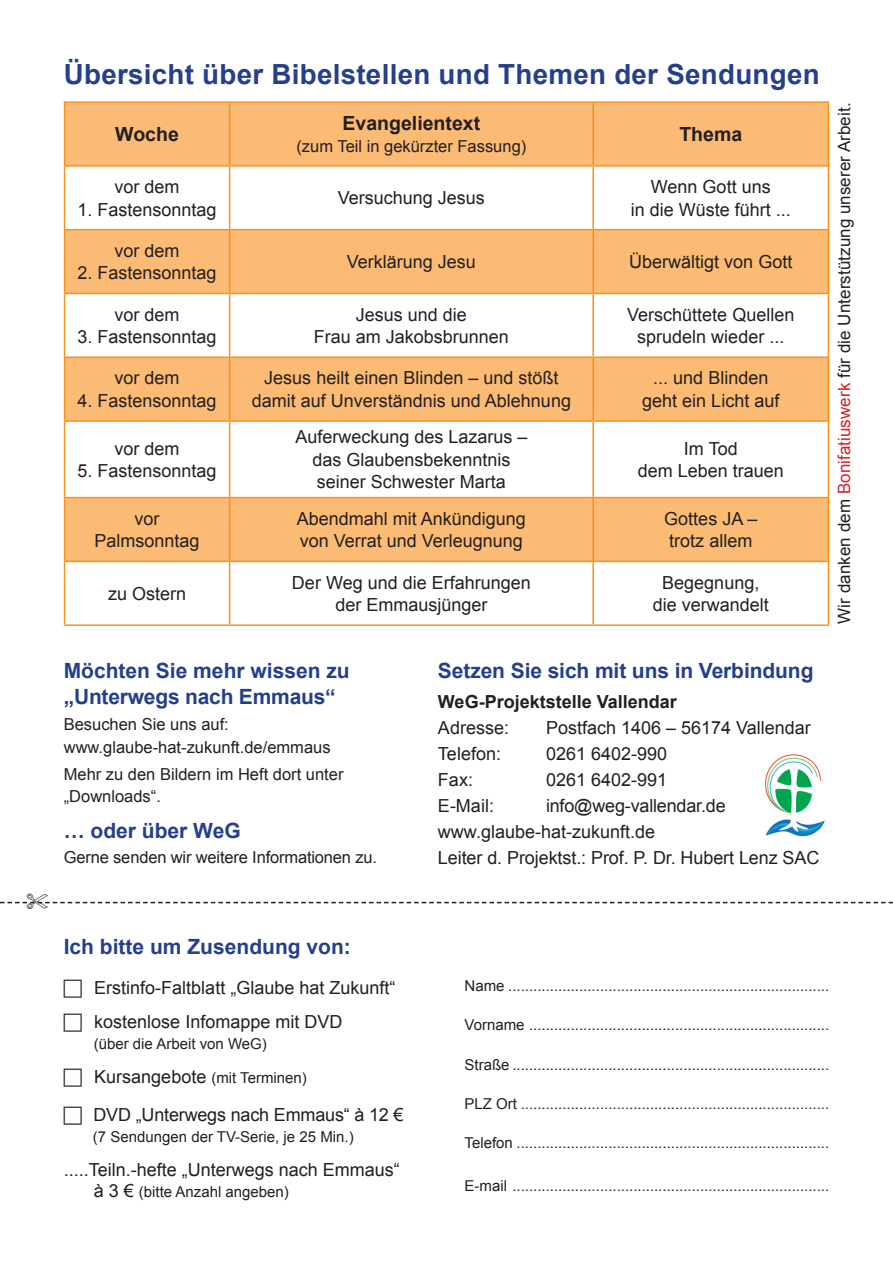
<style>
.page{position:relative;width:893px;height:1263px;background:#fff}
.page>*{position:absolute;margin:0;border:0;box-sizing:border-box;transform-origin:0 0}
.t1{font:700 27.75px "Arial";letter-spacing:.01em;color:#253f8e}
.t2{font:700 21px/25.2px "Arial";color:#253f8e}
.t3{font:700 19.5px "Arial";color:#231f20}
.t4{font:18px/22.5px "Arial";color:#231f20}
.t5{font:700 18px "Arial";color:#231f20}
.t6{font:16.95px "Arial";letter-spacing:.005em;color:#231f20}
.t7{font:16.5px/22.5px "Arial";color:#231f20}
.t8{font:15px "Arial";color:#231f20}
.s1{color:#d1232a}
.s2{font-size:18px}
</style>
<div class="page">
<img style="left:765px;top:754px;width:60px;height:83px">
<svg style="left:65px;top:103px;width:763px;height:458px;fill:#fcbb74"></svg>
<hr style="left:64px;top:101px;width:166px;height:2px;background:#f7931d">
<hr style="left:64px;top:103px;width:1px;height:62px;background:#f7931d">
<hr style="left:230px;top:101px;width:363px;height:2px;background:#f7931d">
<hr style="left:229px;top:103px;width:1px;height:62px;background:#f7931d">
<hr style="left:593px;top:101px;width:236px;height:2px;background:#f7931d">
<hr style="left:592px;top:103px;width:2px;height:62px;background:#f7931d">
<hr style="left:828px;top:103px;width:1px;height:62px;background:#f7931d">
<hr style="left:64px;top:165px;width:166px;height:2px;background:#f7931d">
<hr style="left:64px;top:167px;width:1px;height:62px;background:#f7931d">
<hr style="left:230px;top:165px;width:363px;height:2px;background:#f7931d">
<hr style="left:229px;top:167px;width:1px;height:62px;background:#f7931d">
<hr style="left:593px;top:165px;width:236px;height:2px;background:#f7931d">
<hr style="left:592px;top:167px;width:2px;height:62px;background:#f7931d">
<hr style="left:828px;top:167px;width:1px;height:62px;background:#f7931d">
<hr style="left:64px;top:229px;width:166px;height:1px;background:#f7931d">
<hr style="left:64px;top:230px;width:1px;height:63px;background:#f7931d">
<hr style="left:230px;top:229px;width:363px;height:1px;background:#f7931d">
<hr style="left:229px;top:230px;width:1px;height:63px;background:#f7931d">
<hr style="left:593px;top:229px;width:236px;height:1px;background:#f7931d">
<hr style="left:592px;top:230px;width:2px;height:63px;background:#f7931d">
<hr style="left:828px;top:230px;width:1px;height:63px;background:#f7931d">
<hr style="left:64px;top:293px;width:166px;height:1px;background:#f7931d">
<hr style="left:64px;top:294px;width:1px;height:62px;background:#f7931d">
<hr style="left:230px;top:293px;width:363px;height:1px;background:#f7931d">
<hr style="left:229px;top:294px;width:1px;height:62px;background:#f7931d">
<hr style="left:593px;top:293px;width:236px;height:1px;background:#f7931d">
<hr style="left:592px;top:294px;width:2px;height:62px;background:#f7931d">
<hr style="left:828px;top:294px;width:1px;height:62px;background:#f7931d">
<hr style="left:64px;top:356px;width:166px;height:2px;background:#f7931d">
<hr style="left:64px;top:358px;width:1px;height:62px;background:#f7931d">
<hr style="left:230px;top:356px;width:363px;height:2px;background:#f7931d">
<hr style="left:229px;top:358px;width:1px;height:62px;background:#f7931d">
<hr style="left:593px;top:356px;width:236px;height:2px;background:#f7931d">
<hr style="left:592px;top:358px;width:2px;height:62px;background:#f7931d">
<hr style="left:828px;top:358px;width:1px;height:62px;background:#f7931d">
<hr style="left:64px;top:420px;width:166px;height:2px;background:#f7931d">
<hr style="left:64px;top:422px;width:1px;height:75px;background:#f7931d">
<hr style="left:230px;top:420px;width:363px;height:2px;background:#f7931d">
<hr style="left:229px;top:422px;width:1px;height:75px;background:#f7931d">
<hr style="left:593px;top:420px;width:236px;height:2px;background:#f7931d">
<hr style="left:592px;top:422px;width:2px;height:75px;background:#f7931d">
<hr style="left:828px;top:422px;width:1px;height:75px;background:#f7931d">
<hr style="left:64px;top:497px;width:166px;height:1px;background:#f7931d">
<hr style="left:64px;top:498px;width:1px;height:63px;background:#f7931d">
<hr style="left:230px;top:497px;width:363px;height:1px;background:#f7931d">
<hr style="left:229px;top:498px;width:1px;height:63px;background:#f7931d">
<hr style="left:593px;top:497px;width:236px;height:1px;background:#f7931d">
<hr style="left:592px;top:498px;width:2px;height:63px;background:#f7931d">
<hr style="left:828px;top:498px;width:1px;height:63px;background:#f7931d">
<hr style="left:64px;top:561px;width:166px;height:1px;background:#f7931d">
<hr style="left:64px;top:562px;width:1px;height:62px;background:#f7931d">
<hr style="left:230px;top:561px;width:363px;height:1px;background:#f7931d">
<hr style="left:229px;top:562px;width:1px;height:62px;background:#f7931d">
<hr style="left:593px;top:561px;width:236px;height:1px;background:#f7931d">
<hr style="left:592px;top:562px;width:2px;height:62px;background:#f7931d">
<hr style="left:828px;top:562px;width:1px;height:62px;background:#f7931d">
<hr style="left:64px;top:624px;width:166px;height:2px;background:#f7931d">
<hr style="left:230px;top:624px;width:363px;height:2px;background:#f7931d">
<hr style="left:593px;top:624px;width:236px;height:2px;background:#f7931d">
<svg style="left:0;top:901px;width:893px;height:3px"></svg>
<p class="t1" style="left:64px;top:56px;width:757px">Übersicht über Bibelstellen und Themen der Sendungen</p>
<p class="t3" style="left:115px;top:121px;width:65px">Woche</p>
<p class="t3" style="left:343px;top:110px;width:139px">Evangelientext</p>
<p class="t7" style="left:296px;top:135px;width:231px">(zum Teil in gekürzter Fassung)</p>
<p class="t3" style="left:679px;top:121px;width:64px">Thema</p>
<p class="t4" style="left:115px;top:176px;width:67px">vor dem</p>
<p class="t4" style="left:78px;top:198px;width:141px">1. Fastensonntag</p>
<p class="t4" style="left:338px;top:187px;width:149px">Versuchung Jesus</p>
<p class="t4" style="left:651px;top:176px;width:121px">Wenn Gott uns</p>
<p class="t4" style="left:631px;top:198px;width:162px">in die Wüste führt ...</p>
<p class="t4" style="left:115px;top:239px;width:67px">vor dem</p>
<p class="t4" style="left:78px;top:262px;width:141px">2. Fastensonntag</p>
<p class="t4" style="left:347px;top:251px;width:131px">Verklärung Jesu</p>
<p class="t4" style="left:629px;top:251px;width:165px">Überwältigt von Gott</p>
<p class="t4" style="left:115px;top:303px;width:67px">vor dem</p>
<p class="t4" style="left:78px;top:326px;width:141px">3. Fastensonntag</p>
<p class="t4" style="left:356px;top:303px;width:113px">Jesus und die</p>
<p class="t4" style="left:314px;top:326px;width:197px">Frau am Jakobsbrunnen</p>
<p class="t4" style="left:627px;top:303px;width:169px">Verschüttete Quellen</p>
<p class="t4" style="left:637px;top:326px;width:149px">sprudeln wieder ...</p>
<p class="t4" style="left:115px;top:367px;width:67px">vor dem</p>
<p class="t4" style="left:78px;top:390px;width:141px">4. Fastensonntag</p>
<p class="t4" style="left:264px;top:367px;width:296px">Jesus heilt einen Blinden – und stößt</p>
<p class="t4" style="left:252px;top:390px;width:321px">damit auf Unverständnis und Ablehnung</p>
<p class="t4" style="left:653px;top:367px;width:117px">... und Blinden</p>
<p class="t4" style="left:642px;top:390px;width:139px">geht ein Licht auf</p>
<p class="t4" style="left:115px;top:437px;width:67px">vor dem</p>
<p class="t4" style="left:78px;top:460px;width:141px">5. Fastensonntag</p>
<p class="t4" style="left:295px;top:426px;width:234px">Auferweckung des Lazarus –</p>
<p class="t4" style="left:312px;top:448px;width:200px">das Glaubensbekenntnis seiner Schwester Marta</p>
<p class="t4" style="left:684px;top:437px;width:55px">Im Tod</p>
<p class="t4" style="left:638px;top:460px;width:148px">dem Leben trauen</p>
<p class="t4" style="left:95px;top:507px;width:107px;text-align:center">vor<br>Palmsonntag</p>
<p class="t4" style="left:297px;top:507px;width:231px">Abendmahl mit Ankündigung</p>
<p class="t4" style="left:300px;top:530px;width:225px">von Verrat und Verleugnung</p>
<p class="t4" style="left:108px;top:582px;width:80px">zu Ostern</p>
<p class="t4" style="left:292px;top:571px;width:240px">Der Weg und die Erfahrungen</p>
<p class="t4" style="left:335px;top:594px;width:154px">der Emmausjünger</p>
<p class="t4" style="left:664px;top:507px;width:95px">Gottes JA –</p>
<p class="t4" style="left:669px;top:530px;width:85px">trotz allem</p>
<p class="t4" style="left:662px;top:571px;width:99px">Begegnung,</p>
<p class="t4" style="left:653px;top:594px;width:118px">die verwandelt</p>
<p class="t2" style="left:64px;top:659px;width:287px">Möchten Sie mehr wissen zu „Unterwegs nach Emmaus“</p>
<p class="t7" style="left:64px;top:713px;width:167px">Besuchen Sie uns auf:</p>
<p class="t7" style="left:64px;top:736px;width:268px">www.glaube-hat-zukunft.de/emmaus</p>
<p class="t7" style="left:64px;top:763px;width:281px">Mehr zu den Bildern im Heft dort unter „Downloads“.</p>
<p class="t2" style="left:64px;top:818px;width:178px">… oder über WeG</p>
<p class="t7" style="left:64px;top:846px;width:315px">Gerne senden wir weitere Informationen zu.</p>
<p class="t2" style="left:438px;top:659px;width:377px">Setzen Sie sich mit uns in Verbindung</p>
<p class="t5" style="left:438px;top:690px;width:240px">WeG-Projektstelle Vallendar</p>
<p class="t4" style="left:438px;top:717px;width:73px">Adresse:</p>
<p class="t4" style="left:546px;top:717px;width:266px">Postfach 1406 – 56174 Vallendar</p>
<p class="t4" style="left:438px;top:743px;width:65px">Telefon:</p>
<p class="t4" style="left:546px;top:743px;width:123px">0261 6402-990</p>
<p class="t4" style="left:438px;top:769px;width:37px">Fax:</p>
<p class="t4" style="left:546px;top:769px;width:123px">0261 6402-991</p>
<p class="t4" style="left:438px;top:794px;width:58px">E-Mail:</p>
<p class="t4" style="left:546px;top:794px;width:181px">info@weg-vallendar.de</p>
<p class="t4" style="left:438px;top:820px;width:219px">www.glaube-hat-zukunft.de</p>
<p class="t4" style="left:438px;top:846px;width:383px">Leiter d. Projektst.: Prof. P. Dr. Hubert Lenz SAC</p>
<p class="t6" style="left:833px;top:624px;width:522px;rotate:-90deg">Wir danken dem <span class="s1">Bonifatiuswerk</span> für die Unterstützung unserer Arbeit.</p>
<p class="t2" style="left:64px;top:935px;width:289px">Ich bitte um Zusendung von:</p>
<p class="t4" style="left:94px;top:976px;width:303px">Erstinfo-Faltblatt „Glaube hat Zukunft“</p>
<p class="t4" style="left:94px;top:1010px;width:250px">kostenlose Infomappe mit DVD</p>
<p class="t8" style="left:94px;top:1033px;width:175px">(über die Arbeit von WeG)</p>
<p class="t8" style="left:94px;top:1068px;width:214px"><span class="s2">Kursangebote</span> (mit Terminen)</p>
<p class="t4" style="left:93px;top:1103px;width:312px">DVD „Unterwegs nach Emmaus“ à 12 €</p>
<p class="t8" style="left:93px;top:1127px;width:262px">(7 Sendungen der TV-Serie, je 25 Min.)</p>
<p class="t4" style="left:64px;top:1159px;width:338px">.....Teiln.-hefte „Unterwegs nach Emmaus“</p>
<p class="t8" style="left:94px;top:1182px;width:197px"><span class="s2">à 3 €</span> (bitte Anzahl angeben)</p>
<p class="t8" style="left:465px;top:976px;width:366px">Name .............................................................................</p>
<p class="t8" style="left:465px;top:1015px;width:366px">Vorname ........................................................................</p>
<p class="t8" style="left:465px;top:1054px;width:366px">Straße ............................................................................</p>
<p class="t8" style="left:465px;top:1094px;width:366px">PLZ Ort ..........................................................................</p>
<p class="t8" style="left:465px;top:1133px;width:366px">Telefon ...........................................................................</p>
<p class="t8" style="left:465px;top:1176px;width:366px">E-mail ............................................................................</p>
</div>
